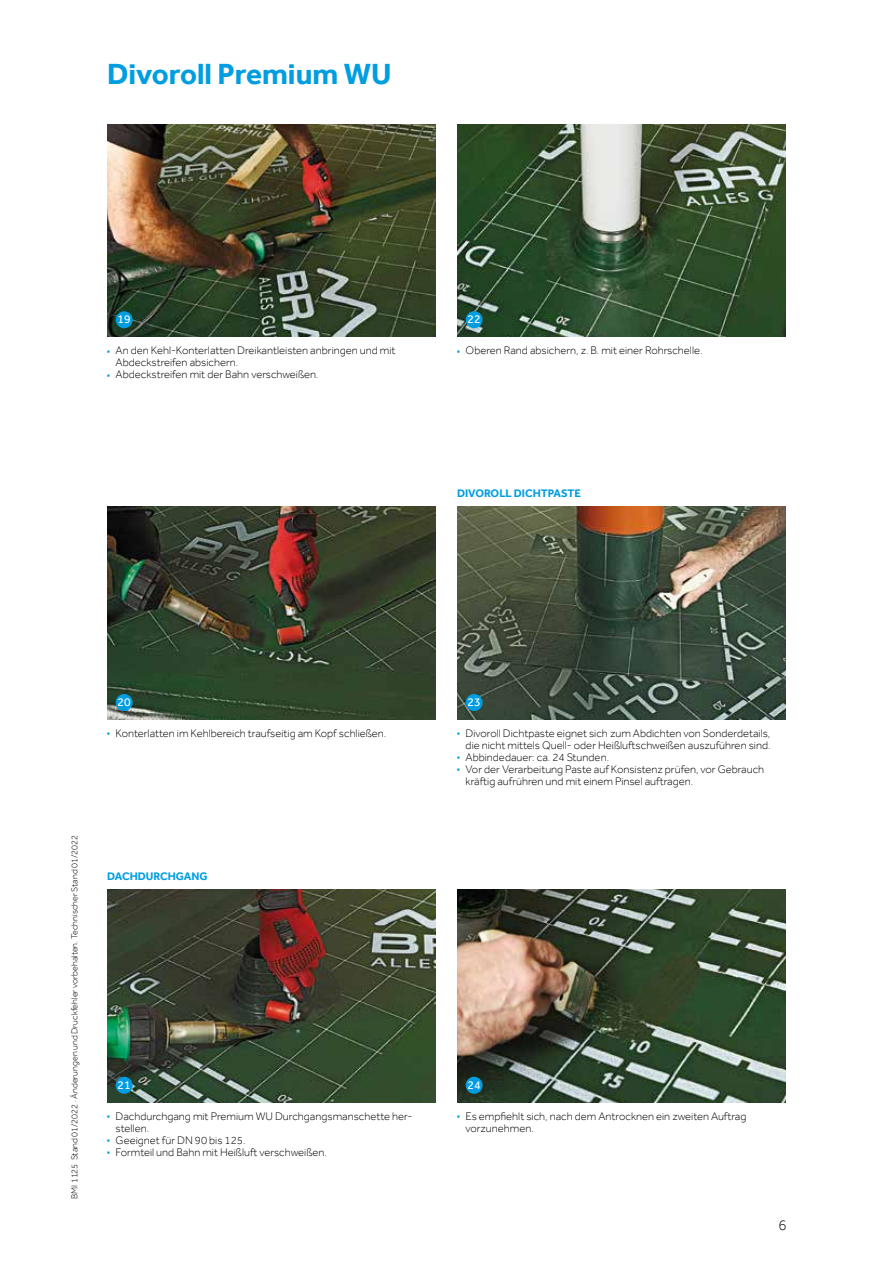
<style>
.page{position:relative;width:893px;height:1263px;background:#fff}
.page>*{position:absolute;margin:0;border:0;box-sizing:border-box;transform-origin:0 0}
.t1{font:700 30px "Effra";color:#009ee0}
.t2{font:300 15px "Effra";color:#000}
.t3{font:12px "Effra";color:#fff}
.t4{font:300 11.25px/12px "Effra";color:#000}
.t5{font:700 11.25px "Effra";color:#009ee0}
.t6{font:300 9px "Effra";color:#000}
.s1{color:#009ee0}
</style>
<div class="page">
<img style="left:107px;top:124px;width:329px;height:213px">
<img style="left:107px;top:507px;width:329px;height:212px">
<img style="left:107px;top:890px;width:329px;height:212px">
<img style="left:457px;top:124px;width:329px;height:213px">
<img style="left:457px;top:507px;width:329px;height:212px">
<img style="left:457px;top:890px;width:329px;height:212px">
<div style="left:116px;top:311px;width:17px;height:17px;background:#009ee0;border-radius:50%"></div>
<div style="left:116px;top:694px;width:17px;height:17px;background:#009ee0;border-radius:50%"></div>
<div style="left:116px;top:1077px;width:17px;height:17px;background:#009ee0;border-radius:50%"></div>
<div style="left:466px;top:311px;width:17px;height:17px;background:#009ee0;border-radius:50%"></div>
<div style="left:466px;top:694px;width:17px;height:17px;background:#009ee0;border-radius:50%"></div>
<div style="left:466px;top:1077px;width:17px;height:17px;background:#009ee0;border-radius:50%"></div>
<h1 class="t1" style="left:107px;top:56px;width:286px">Divoroll Premium WU</h1>
<p class="t3" style="left:118px;top:312px;width:15px">19</p>
<p class="t4" style="left:116px;top:344px;width:281px;text-indent:-9px"><span class="s1">■</span> An den Kehl-Konterlatten Dreikantleisten anbringen und mit<br>Abdeckstreifen absichern.</p>
<p class="t4" style="left:107px;top:368px;width:213px"><span class="s1">■</span> Abdeckstreifen mit der Bahn verschweißen.</p>
<p class="t3" style="left:468px;top:312px;width:15px">22</p>
<p class="t4" style="left:457px;top:344px;width:247px"><span class="s1">■</span> Oberen Rand absichern, z. B. mit einer Rohrschelle.</p>
<p class="t5" style="left:457px;top:487px;width:125px">DIVOROLL DICHTPASTE</p>
<p class="t3" style="left:118px;top:695px;width:15px">20</p>
<p class="t4" style="left:107px;top:727px;width:281px"><span class="s1">■</span> Konterlatten im Kehlbereich traufseitig am Kopf schließen.</p>
<p class="t6" style="left:69px;top:1199px;width:366px;rotate:-90deg">BMI 1125 Stand 01/2022 · Änderungen und Druckfehler vorbehalten. Technischer Stand 01/2022</p>
<p class="t5" style="left:107px;top:870px;width:102px">DACHDURCHGANG</p>
<p class="t3" style="left:118px;top:1078px;width:15px">21</p>
<p class="t4" style="left:116px;top:1110px;width:297px;text-indent:-9px"><span class="s1">■</span> Dachdurchgang mit Premium WU Durchgangsmanschette her&shy;stellen.</p>
<p class="t4" style="left:107px;top:1134px;width:140px"><span class="s1">■</span> Geeignet für DN 90 bis 125.</p>
<p class="t4" style="left:107px;top:1146px;width:221px"><span class="s1">■</span> Formteil und Bahn mit Heißluft verschweißen.</p>
<p class="t3" style="left:468px;top:695px;width:15px">23</p>
<p class="t4" style="left:457px;top:727px;width:315px;text-align:right"><span class="s1">■</span> Divoroll Dichtpaste eignet sich zum Abdichten von Sonderdetails, die nicht mittels Quell- oder Heißluftschweißen auszuführen sind.</p>
<p class="t4" style="left:457px;top:751px;width:153px"><span class="s1">■</span> Abbindedauer: ca. 24 Stunden.</p>
<p class="t4" style="left:466px;top:763px;width:300px;text-indent:-9px"><span class="s1">■</span> Vor der Verarbeitung Paste auf Konsistenz prüfen, vor Gebrauch kräftig aufrühren und mit einem Pinsel auftragen.</p>
<p class="t3" style="left:468px;top:1078px;width:15px">24</p>
<p class="t4" style="left:466px;top:1110px;width:282px;text-indent:-9px"><span class="s1">■</span> Es empfiehlt sich, nach dem Antrocknen ein zweiten Auftrag vorzunehmen.</p>
<h2 class="t2" style="left:778px;top:1216px;width:10px">6</h2>
</div>
